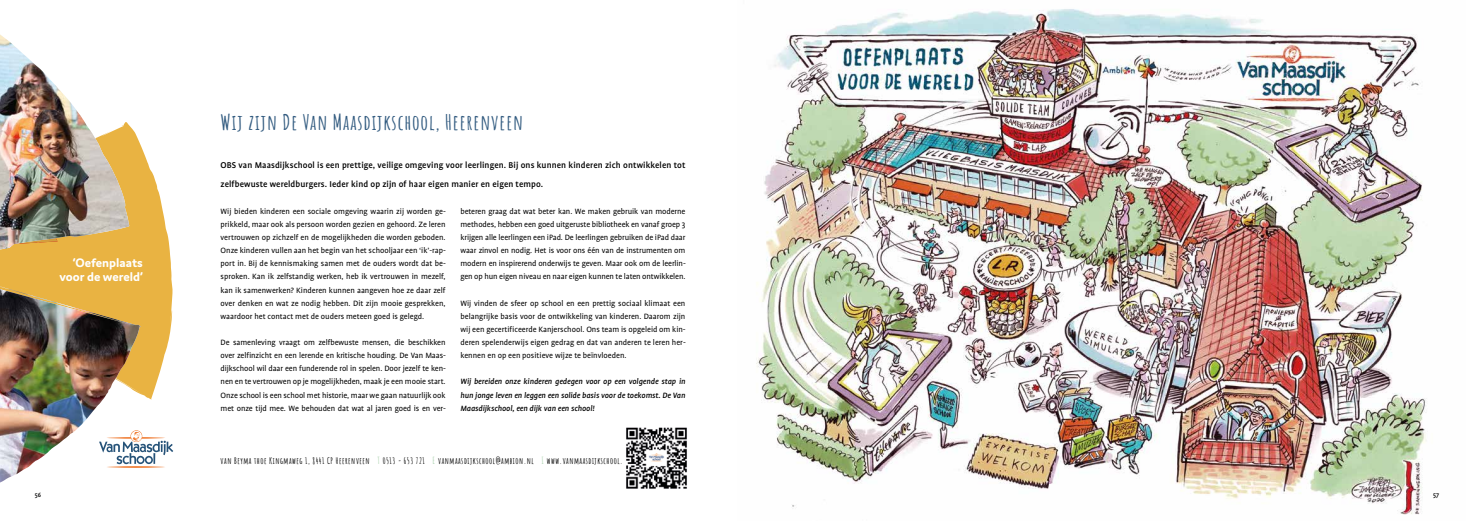
<style>
.page{position:relative;width:1474px;height:521px;background:#fff}
.page>*{position:absolute;margin:0;border:0;box-sizing:border-box;transform-origin:0 0}
.t1{font:700 21px "Amatic SC";letter-spacing:.04em;color:#325b80}
.t2{font:700 13.12px/14.3px "Domus";color:#fff;text-align:right}
.t3{font:500 9.62px/19.2px "Profile";letter-spacing:.01em;color:#000}
.t4{font:8.75px/13.1px "Profile";letter-spacing:-.01em;color:#000;text-align:justify}
.t5{font:italic 500 8.75px/13.1px "Profile";color:#000;text-align:justify}
.t6{font:700 8.75px "Amatic SC";letter-spacing:.06em;color:#000}
.t7{font:500 7px "Profile";color:#000}
.s1{font-size:9.62px;color:#add3b0}
</style>
<div class="page">
<img style="left:756px;top:9px;width:670px;height:506px">
<svg style="left:129px;top:125px;width:44px;height:275px;fill:#e9b342"></svg>
<svg style="left:0;top:249px;width:129px;height:2px"></svg>
<img style="left:0;top:34px;width:129px;height:215px">
<div style="left:0;top:251px;width:143px;height:232px;background:#e9b342"></div>
<img style="left:0;top:286px;width:143px;height:196px">
<svg style="left:99px;top:431px;width:74px;height:37px"></svg>
<div style="left:130px;top:430px;width:12px;height:12px;border:1px solid #f07e36;border-radius:50%"></div>
<div style="left:131px;top:431px;width:10px;height:10px;border:1px solid #fff;border-radius:50%"></div>
<img style="left:626px;top:427px;width:61px;height:61px">
<h1 class="t1" style="left:221px;top:106px;width:304px">Wij zijn De Van Maasdijkschool, Heerenveen</h1>
<h2 class="t2" style="left:59px;top:255px;width:85px">‘Oefenplaats voor de wereld’</h2>
<p class="t3" style="left:220px;top:155px;width:466px">OBS van Maasdijkschool is een prettige, veilige omgeving voor leerlingen. Bij ons kunnen kinderen zich ontwikkelen tot zelfbewuste wereldburgers. Ieder kind op zijn of haar eigen manier en eigen tempo.</p>
<p class="t4" style="left:220px;top:205px;width:227px">Wij bieden kinderen een sociale omgeving waarin zij worden ge&shy;prikkeld, maar ook als persoon worden gezien en gehoord. Ze leren vertrouwen op zichzelf en de mogelijkheden die worden geboden.<br>Onze kinderen vullen aan het begin van het schooljaar een ‘ik’-rap&shy;port in. Bij de kennismaking samen met de ouders wordt dat be&shy;sproken. Kan ik zelfstandig werken, heb ik vertrouwen in mezelf, kan ik samenwerken? Kinderen kunnen aangeven hoe ze daar zelf over denken en wat ze nodig hebben. Dit zijn mooie gesprekken, waardoor het contact met de ouders meteen goed is gelegd.</p>
<p class="t4" style="left:220px;top:336px;width:227px">De samenleving vraagt om zelfbewuste mensen, die beschikken over zelfinzicht en een lerende en kritische houding. De Van Maas&shy;dijkschool wil daar een funderende rol in spelen. Door jezelf te ken&shy;nen en te vertrouwen op je mogelijkheden, maak je een mooie start.<br>Onze school is een school met historie, maar we gaan natuurlijk ook met onze tijd mee. We behouden dat wat al jaren goed is en ver-</p>
<p class="t4" style="left:460px;top:205px;width:227px">beteren graag dat wat beter kan. We maken gebruik van moderne methodes, hebben een goed uitgeruste bibliotheek en vanaf groep 3 krijgen alle leerlingen een iPad. De leerlingen gebruiken de iPad daar waar zinvol en nodig. Het is voor ons één van de instrumenten om modern en inspirerend onderwijs te geven. Maar ook om de leerlin&shy;gen op hun eigen niveau en naar eigen kunnen te laten ontwikkelen.</p>
<p class="t4" style="left:460px;top:296px;width:227px">Wij vinden de sfeer op school en een prettig sociaal klimaat een belangrijke basis voor de ontwikkeling van kinderen. Daarom zijn wij een gecertificeerde Kanjerschool. Ons team is opgeleid om kin&shy;deren spelenderwijs eigen gedrag en dat van anderen te leren her&shy;kennen en op een positieve wijze te beïnvloeden.</p>
<p class="t5" style="left:460px;top:375px;width:226px">Wij bereiden onze kinderen gedegen voor op een volgende stap in hun jonge leven en leggen een solide basis voor de toekomst. De Van Maasdijkschool, een dijk van een school!</p>
<p class="t6" style="left:220px;top:453px;width:411px">van Beyma thoe Kingmaweg 1, 8441 CP Heerenveen <span class="s1">T</span> 0513 - 653 721 <span class="s1">E</span> vanmaasdijkschool@ambion.nl <span class="s1">I</span> www.vanmaasdijkschool.nl</p>
<p class="t7" style="left:35px;top:491px;width:8px">56</p>
<p class="t7" style="left:1432px;top:491px;width:7px">57</p>
</div>
